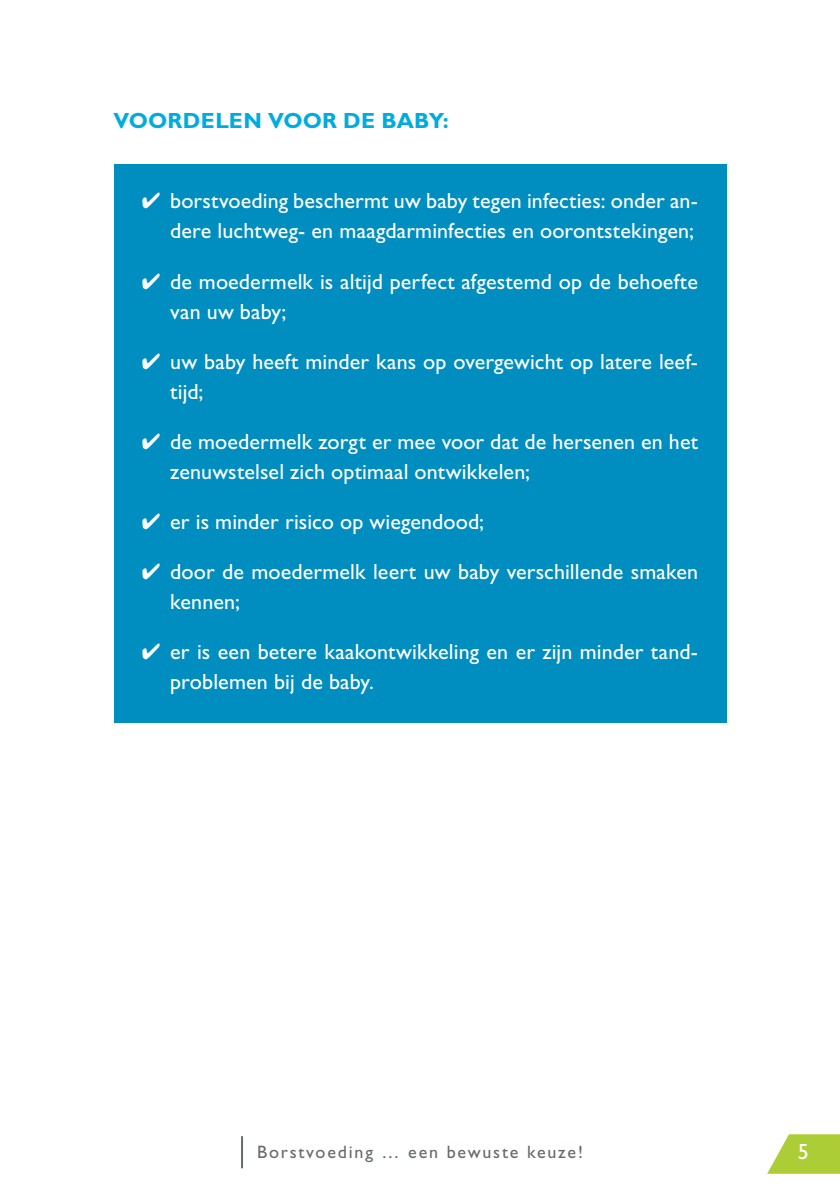
<style>
.page{position:relative;width:840px;height:1191px;background:#fff}
.page>*{position:absolute;margin:0;border:0;box-sizing:border-box;transform-origin:0 0}
.t1{font:22px/30px "Gill Sans Std";letter-spacing:.005em;color:#fff}
.t2{font:700 22px "Gill Sans Std";letter-spacing:.01em;color:#00acde}
.t3{font:18px "Gill Sans Std";letter-spacing:.1em;color:#666b6d}
</style>
<div class="page">
<hr style="left:241px;top:1136px;width:2px;height:32px;background:#666b6d">
<svg style="left:767px;top:1134px;width:72px;height:39px"></svg>
<div style="left:113px;top:164px;width:613px;height:558px;background:#008ec0"></div>
<p class="t2" style="left:113px;top:108px;width:336px">VOORDELEN VOOR DE BABY:</p>
<p class="t1" style="left:142px;top:186px;width:557px;text-align:right">✔ borstvoeding beschermt uw baby tegen infecties: onder an&shy;dere luchtweg- en maagdarminfecties en oorontstekingen;</p>
<p class="t1" style="left:170px;top:266px;width:529px;text-indent:-28px">✔ de moedermelk is altijd perfect afgestemd op de behoefte van uw baby;</p>
<p class="t1" style="left:170px;top:346px;width:529px;text-indent:-28px">✔ uw baby heeft minder kans op overgewicht op latere leef&shy;tijd;</p>
<p class="t1" style="left:170px;top:426px;width:529px;text-indent:-28px">✔ de moedermelk zorgt er mee voor dat de hersenen en het zenuwstelsel zich optimaal ontwikkelen;</p>
<p class="t1" style="left:142px;top:506px;width:343px">✔ er is minder risico op wiegendood;</p>
<p class="t1" style="left:170px;top:556px;width:529px;text-indent:-28px">✔ door de moedermelk leert uw baby verschillende smaken kennen;</p>
<p class="t1" style="left:170px;top:636px;width:529px;text-indent:-28px">✔ er is een betere kaakontwikkeling en er zijn minder tand&shy;problemen bij de baby.</p>
<p class="t3" style="left:257px;top:1141px;width:327px">Borstvoeding … een bewuste keuze!</p>
<p class="t1" style="left:797px;top:1136px;width:12px">5</p>
</div>
